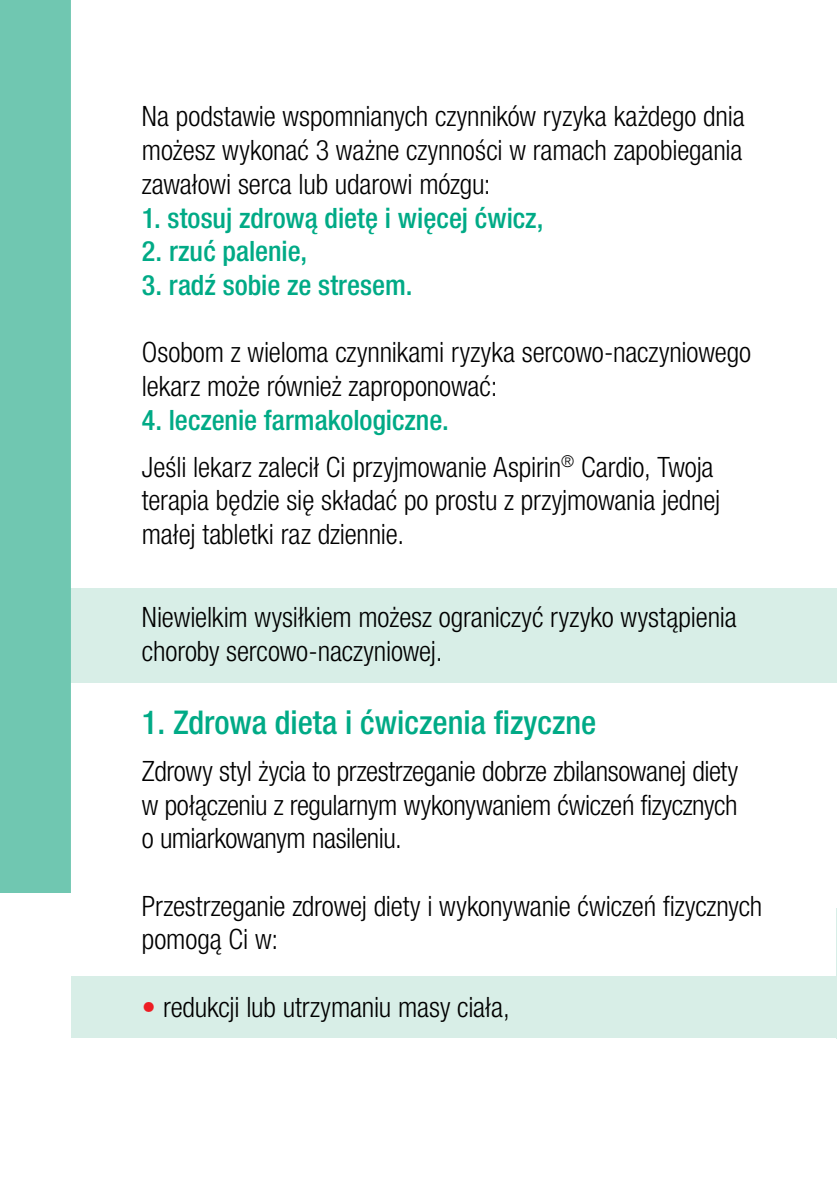
<style>
.page{position:relative;width:837px;height:1191px;background:#fff}
.page>*{position:absolute;margin:0;border:0;box-sizing:border-box;transform-origin:0 0}
.t1{font:500 condensed 32.75px "Helvetica Neue LT Pro";color:#00aa86}
.t2{font:300 condensed 28px/33.8px "Helvetica Neue LT Pro";letter-spacing:-.005em;color:#000}
.t3{font:500 condensed 28px "Helvetica Neue LT Pro";color:#00aa86}
.s1{font-weight:500;color:#00aa86}
.s2{color:#ed1d24}
</style>
<div class="page">
<hr style="left:836px;top:908px;width:1px;height:130px;background:#d8eee7">
<div style="left:70px;top:588px;width:766px;height:95px;background:#d8eee7"></div>
<div style="left:43px;top:976px;width:793px;height:62px;background:#d8eee7"></div>
<div style="left:0;top:0;width:71px;height:893px;background:#70c7b1"></div>
<div style="left:0;top:893px;width:71px;height:298px;background:#fff"></div>
<p class="t2" style="left:142px;top:99px;width:604px;text-align:justify">Na podstawie wspomnianych czynników ryzyka każdego dnia możesz wykonać 3 ważne czynności w ramach zapobiegania zawałowi serca lub udarowi mózgu:</p>
<p class="t3" style="left:142px;top:201px;width:403px">1. stosuj zdrową dietę i więcej ćwicz,</p>
<p class="t3" style="left:142px;top:235px;width:167px">2. rzuć palenie,</p>
<p class="t3" style="left:142px;top:268px;width:272px">3. radź sobie ze stresem.</p>
<p class="t2" style="left:142px;top:335px;width:610px">Osobom z wieloma czynnikami ryzyka sercowo-naczyniowego lekarz może również zaproponować:</p>
<p class="t2" style="left:142px;top:396px;width:573px;line-height:47px"><span class="s1">4. leczenie farmakologiczne.<br></span>Jeśli lekarz zalecił Ci przyjmowanie Aspirin<sup>®</sup> Cardio, Twoja</p>
<p class="t2" style="left:142px;top:483px;width:580px">terapia będzie się składać po prostu z przyjmowania jednej małej tabletki raz dziennie.</p>
<p class="t2" style="left:142px;top:600px;width:596px">Niewielkim wysiłkiem możesz ograniczyć ryzyko wystąpienia choroby sercowo-naczyniowej.</p>
<p class="t1" style="left:142px;top:703px;width:456px">1. Zdrowa dieta i ćwiczenia fizyczne</p>
<p class="t2" style="left:142px;top:754px;width:597px;text-align:justify">Zdrowy styl życia to przestrzeganie dobrze zbilansowanej diety w połączeniu z regularnym wykonywaniem ćwiczeń fizycznych o umiarkowanym nasileniu.</p>
<p class="t2" style="left:142px;top:888px;width:622px">Przestrzeganie zdrowej diety i wykonywanie ćwiczeń fizycznych pomogą Ci w:</p>
<p class="t2" style="left:142px;top:989px;width:369px"><span class="s2">•</span> redukcji lub utrzymaniu masy ciała,</p>
</div>
